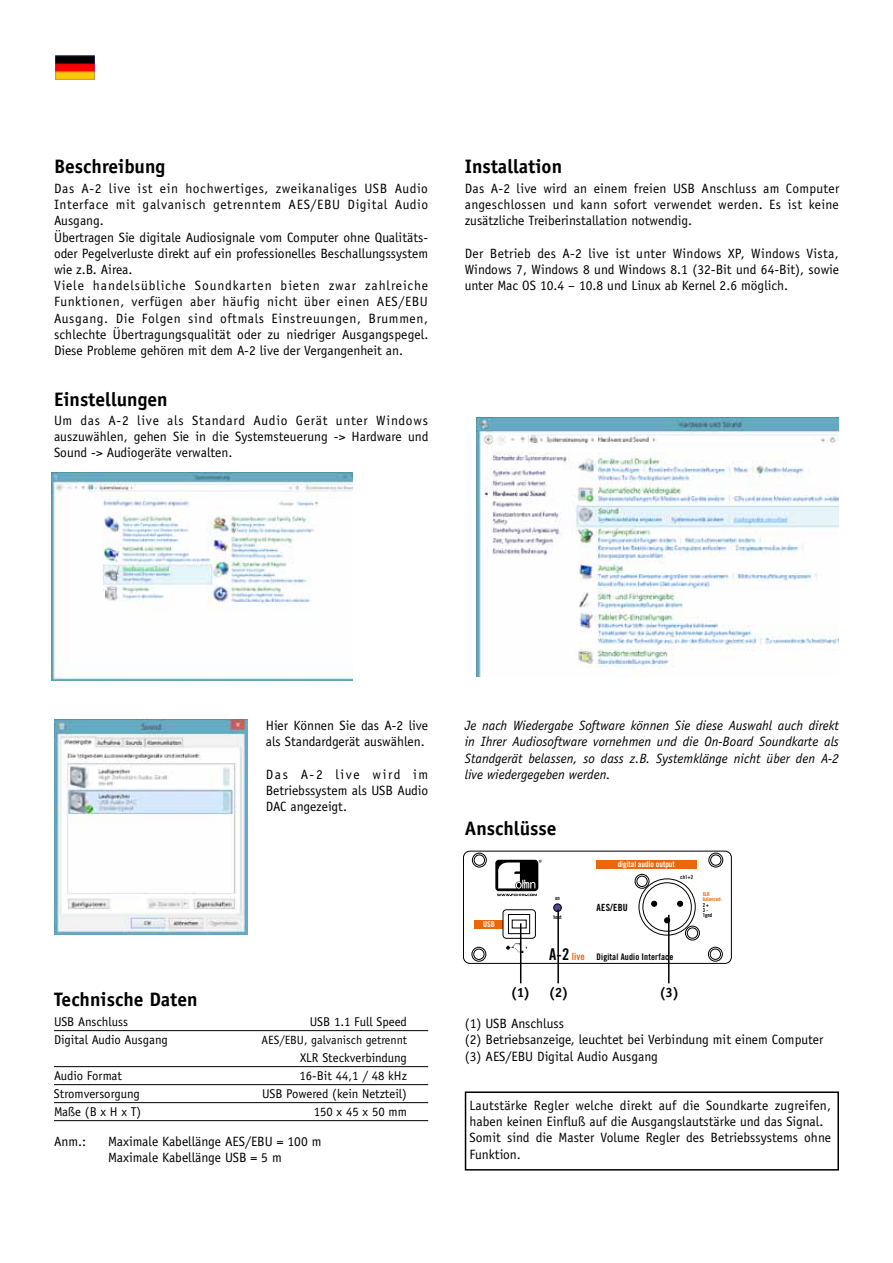
<style>
.page{position:relative;width:893px;height:1263px;background:#fff}
.page>*{position:absolute;margin:0;border:0;box-sizing:border-box;transform-origin:0 0}
.t1{font:700 19.5px "Officina Sans";color:#000}
.t2{font:16.2px "Trade Gothic Bold Cond Twenty";color:#000}
.t3{font:13.5px/16.2px "Officina Sans";color:#000}
.t4{font:italic 13.5px/16.2px "Officina Sans";color:#000;text-align:justify}
.t5{font:700 13.5px "Officina Sans";color:#000}
.t6{font:12.75px "Officina Sans";color:#000}
.t7{font:12px "Officina Sans";color:#000}
.t8{font:9.9px "Trade Gothic Bold Cond Twenty";letter-spacing:.015em;color:#000}
.t9{font:9.9px "Trade Gothic Bold Cond Twenty";color:#ea670c}
.t10{font:9px "Trade Gothic Bold Cond Twenty";letter-spacing:.015em;color:#000}
.t11{font:8.1px "Trade Gothic Bold Cond Twenty";color:#fff}
.t12{font:5.4px/5.4px "Trade Gothic Bold Cond Twenty";color:#000}
.t13{font:5.4px/5.4px "Trade Gothic Bold Cond Twenty";color:#ea670c}
</style>
<div class="page">
<img style="left:476px;top:417px;width:363px;height:259px">
<img style="left:52px;top:473px;width:301px;height:208px">
<img style="left:54px;top:719px;width:193px;height:215px">
<img style="left:55px;top:55px;width:40px;height:25px">
<hr style="left:54px;top:1030px;width:374px;height:1px;background:#000">
<hr style="left:54px;top:1066px;width:374px;height:1px;background:#000">
<hr style="left:54px;top:1084px;width:374px;height:1px;background:#000">
<hr style="left:54px;top:1102px;width:374px;height:1px;background:#000">
<hr style="left:54px;top:1120px;width:374px;height:1px;background:#000">
<div style="left:465px;top:1091px;width:374px;height:79px;border:2px solid #000"></div>
<div style="left:463px;top:851px;width:269px;height:113px;border:1px solid #000;border-radius:6px"></div>
<div style="left:710px;top:855px;width:11px;height:10px;border:1px solid #000;border-radius:50%"></div>
<div style="left:708px;top:853px;width:15px;height:14px;border:1px solid #000;border-radius:50%"></div>
<div style="left:474px;top:855px;width:11px;height:10px;border:1px solid #000;border-radius:50%"></div>
<div style="left:472px;top:853px;width:15px;height:14px;border:1px solid #000;border-radius:50%"></div>
<div style="left:710px;top:949px;width:11px;height:10px;border:1px solid #000;border-radius:50%"></div>
<div style="left:708px;top:947px;width:15px;height:15px;border:1px solid #000;border-radius:50%"></div>
<div style="left:473px;top:949px;width:11px;height:11px;border:1px solid #000;border-radius:50%"></div>
<div style="left:471px;top:947px;width:15px;height:15px;border:1px solid #000;border-radius:50%"></div>
<svg style="left:495px;top:860px;width:47px;height:36px"></svg>
<div style="left:638px;top:878px;width:58px;height:57px;border:1px solid #000;border-radius:50%"></div>
<div style="left:642px;top:882px;width:50px;height:50px;border:1px solid #000;border-radius:50%"></div>
<svg style="left:651px;top:901px;width:6px;height:5px"></svg>
<svg style="left:677px;top:901px;width:6px;height:5px"></svg>
<svg style="left:664px;top:917px;width:6px;height:6px"></svg>
<div style="left:637px;top:876px;width:10px;height:11px;border:1px solid #000;border-radius:50%"></div>
<div style="left:635px;top:874px;width:14px;height:15px;border:1px solid #000;border-radius:50%"></div>
<div style="left:687px;top:928px;width:11px;height:10px;border:1px solid #000;border-radius:50%"></div>
<div style="left:685px;top:926px;width:15px;height:14px;border:1px solid #000;border-radius:50%"></div>
<img style="left:507px;top:943px;width:20px;height:9px">
<div style="left:596px;top:860px;width:101px;height:8px;background:#ea670c"></div>
<div style="left:474px;top:920px;width:30px;height:8px;background:#ea670c"></div>
<svg style="left:503px;top:910px;width:32px;height:28px"></svg>
<div style="left:503px;top:909px;width:33px;height:30px;border:1px solid #000;border-radius:3px"></div>
<div style="left:508px;top:914px;width:22px;height:20px;border:1px solid #000"></div>
<div style="left:554px;top:904px;width:7px;height:7px;background:#4f4794;border-radius:50%"></div>
<div style="left:553px;top:903px;width:9px;height:9px;border:1px solid #000;border-radius:50%"></div>
<hr style="left:520px;top:923px;width:1px;height:60px;background:#000">
<hr style="left:557px;top:909px;width:2px;height:74px;background:#000">
<hr style="left:668px;top:915px;width:1px;height:68px;background:#000">
<h1 class="t1" style="left:54px;top:154px;width:113px">Beschreibung</h1>
<h1 class="t1" style="left:465px;top:154px;width:99px">Installation</h1>
<p class="t3" style="left:54px;top:180px;width:376px">Das A-2 live ist ein hochwertiges, zweikanaliges USB Audio Interface mit galvanisch getrenntem AES/EBU Digital Audio Ausgang.<br>Übertragen Sie digitale Audiosignale vom Computer ohne Qualitäts&shy;oder Pegelverluste direkt auf ein professionelles Beschallungssystem wie z.B. Airea.<br>Viele handelsübliche Soundkarten bieten zwar zahlreiche Funktionen, verfügen aber häufig nicht über einen AES/EBU Ausgang. Die Folgen sind oftmals Einstreuungen, Brummen, schlechte Übertragungsqualität oder zu niedriger Ausgangspegel.<br>Diese Probleme gehören mit dem A-2 live der Vergangenheit an.</p>
<p class="t3" style="left:465px;top:180px;width:376px;text-align:justify">Das A-2 live wird an einem freien USB Anschluss am Computer angeschlossen und kann sofort verwendet werden. Es ist keine zusätzliche Treiberinstallation notwendig.</p>
<p class="t3" style="left:465px;top:245px;width:376px;text-align:justify">Der Betrieb des A-2 live ist unter Windows XP, Windows Vista, Windows 7, Windows 8 und Windows 8.1 (32-Bit und 64-Bit), sowie unter Mac OS 10.4 – 10.8 und Linux ab Kernel 2.6 möglich.</p>
<h1 class="t1" style="left:54px;top:387px;width:115px">Einstellungen</h1>
<p class="t3" style="left:54px;top:412px;width:376px;text-align:justify">Um das A-2 live als Standard Audio Gerät unter Windows auszuwählen, gehen Sie in die Systemsteuerung -&gt; Hardware und Sound -&gt; Audiogeräte verwalten.</p>
<p class="t3" style="left:266px;top:717px;width:164px">Hier Können Sie das A-2 live als Standardgerät auswählen.</p>
<p class="t3" style="left:266px;top:766px;width:164px;text-align:justify">Das A-2 live wird im Betriebssystem als USB Audio DAC angezeigt.</p>
<h1 class="t1" style="left:54px;top:987px;width:145px">Technische Daten</h1>
<p class="t6" style="left:54px;top:1014px;width:76px">USB Anschluss</p>
<p class="t6" style="left:310px;top:1014px;width:99px">USB 1.1 Full Speed</p>
<p class="t6" style="left:54px;top:1032px;width:115px">Digital Audio Ausgang</p>
<p class="t7" style="left:262px;top:1033px;width:147px">AES/EBU, galvanisch getrennt</p>
<p class="t6" style="left:300px;top:1050px;width:108px">XLR Steckverbindung</p>
<p class="t6" style="left:54px;top:1068px;width:70px">Audio Format</p>
<p class="t6" style="left:300px;top:1068px;width:109px">16-Bit 44,1 / 48 kHz</p>
<p class="t6" style="left:54px;top:1086px;width:87px">Stromversorgung</p>
<p class="t6" style="left:262px;top:1086px;width:146px">USB Powered (kein Netzteil)</p>
<p class="t6" style="left:54px;top:1104px;width:89px">Maße (B x H x T)</p>
<p class="t6" style="left:314px;top:1104px;width:95px">150 x 45 x 50 mm</p>
<p class="t3" style="left:54px;top:1133px;width:34px">Anm.:</p>
<p class="t3" style="left:108px;top:1133px;width:215px">Maximale Kabellänge AES/EBU = 100 m<br>Maximale Kabellänge USB = 5 m</p>
<p class="t4" style="left:465px;top:718px;width:376px">Je nach Wiedergabe Software können Sie diese Auswahl auch direkt in Ihrer Audiosoftware vornehmen und die On-Board Soundkarte als Standgerät belassen, so dass z.B. Systemklänge nicht über den A-2 live wiedergegeben werden.</p>
<h1 class="t1" style="left:465px;top:816px;width:93px">Anschlüsse</h1>
<p class="t11" style="left:618px;top:859px;width:59px">digital audio output</p>
<p class="t12" style="left:680px;top:874px;width:14px">ch1+2</p>
<p class="t11" style="left:483px;top:919px;width:13px">USB</p>
<p class="t13" style="left:703px;top:891px;width:21px">XLR balanced:</p>
<p class="t12" style="left:703px;top:902px;width:8px">2+<br>3 -</p>
<p class="t12" style="left:555px;top:896px;width:6px">on</p>
<p class="t8" style="left:596px;top:902px;width:33px">AES/EBU</p>
<p class="t12" style="left:553px;top:914px;width:10px">host</p>
<p class="t12" style="left:703px;top:913px;width:11px">1gnd</p>
<p class="t2" style="left:549px;top:944px;width:22px">A-2</p>
<p class="t9" style="left:572px;top:950px;width:15px">live</p>
<p class="t10" style="left:596px;top:951px;width:78px">Digital Audio Interface</p>
<p class="t5" style="left:511px;top:983px;width:59px">(1) (2)</p>
<p class="t5" style="left:659px;top:983px;width:21px">(3)</p>
<p class="t3" style="left:465px;top:1015px;width:360px">(1) USB Anschluss<br>(2) Betriebsanzeige, leuchtet bei Verbindung mit einem Computer (3) AES/EBU Digital Audio Ausgang</p>
<p class="t3" style="left:469px;top:1097px;width:363px">Lautstärke Regler welche direkt auf die Soundkarte zugreifen, haben keinen Einfluß auf die Ausgangslautstärke und das Signal.<br>Somit sind die Master Volume Regler des Betriebssystems ohne Funktion.</p>
</div>
